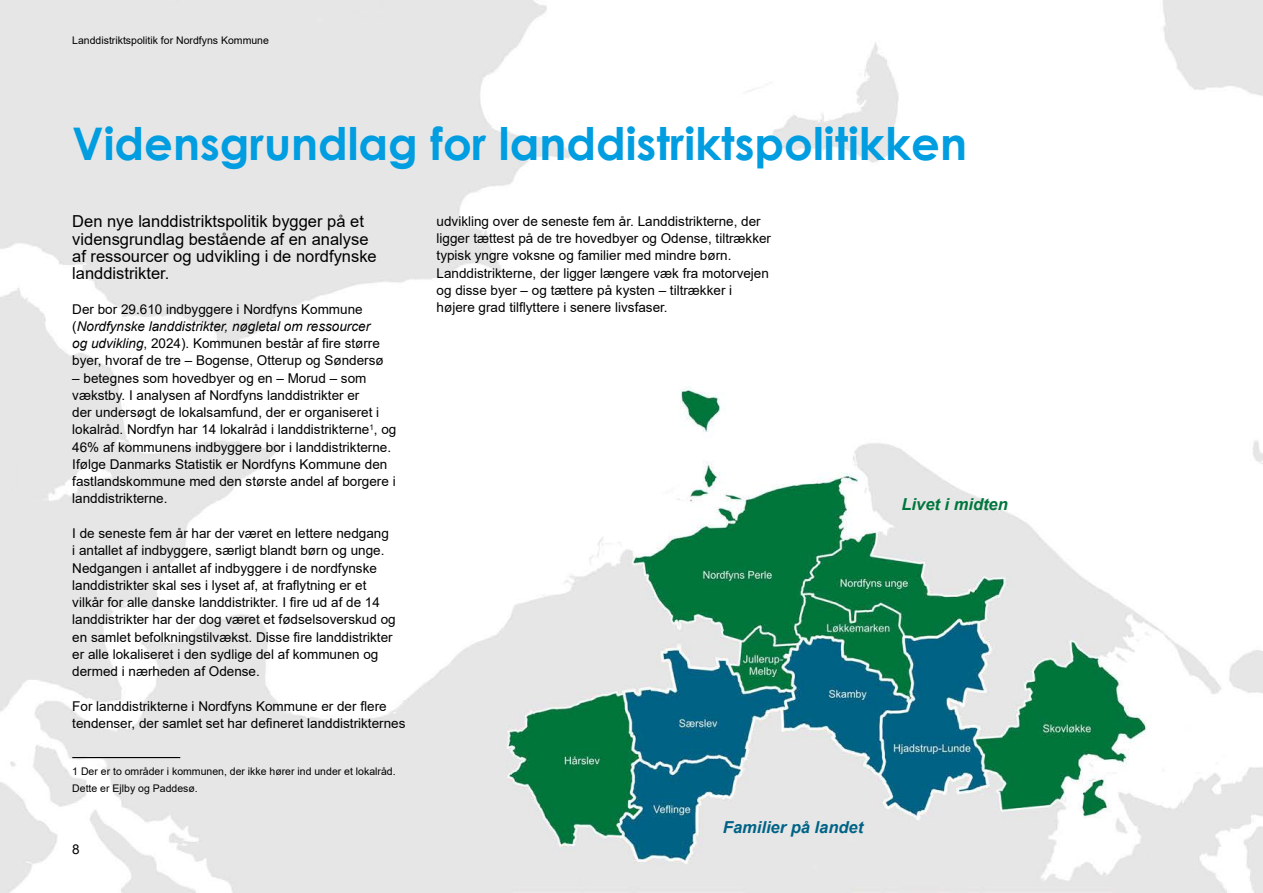
<style>
.page{position:relative;width:1263px;height:893px;background:#fff}
.page>*{position:absolute;margin:0;border:0;box-sizing:border-box;transform-origin:0 0}
.H2_-_Overskrift_1{font:700 45px "Century Gothic";color:#009de1}
.P_-_Manchet{font:16.5px/17.2px "Arial";color:#000}
.t1{font:italic 700 16.5px "Arial";color:#006386}
.t2{font:italic 700 16.5px "Arial";color:#00763d}
.P_-_Brødtekst{font:13.5px/17.2px "Arial";color:#000}
.P_-_fodnote{font:10.5px/17.2px "Arial";color:#000}
.s1{font-style:italic}
</style>
<div class="page">
<img style="left:0;top:0;width:1263px;height:893px">
<hr style="left:72px;top:757px;width:108px;height:1px;background:#000">
<p class="P_-_fodnote" style="left:72px;top:31px;width:198px">Landdistriktspolitik for Nordfyns Kommune</p>
<h2 class="H2_-_Overskrift_1" style="left:72px;top:109px;width:896px">Vidensgrundlag for landdistriktspolitikken</h2>
<p class="P_-_Manchet" style="left:72px;top:213px;width:306px">Den nye landdistriktspolitik bygger på et vidensgrundlag bestående af en analyse af ressourcer og udvikling i de nordfynske landdistrikter.</p>
<p class="P_-_Brødtekst" style="left:72px;top:300px;width:313px">Der bor 29.610 indbyggere i Nordfyns Kommune (<span class="s1">Nordfynske landdistrikter, nøgletal om ressourcer og udvikling</span>, 2024). Kommunen består af fire større byer, hvoraf de tre – Bogense, Otterup og Søndersø</p>
<p class="P_-_Brødtekst" style="left:72px;top:369px;width:326px">– betegnes som hovedbyer og en – Morud – som vækstby. I analysen af Nordfyns landdistrikter er<br>der undersøgt de lokalsamfund, der er organiseret i lokalråd. Nordfyn har 14 lokalråd i landdistrikterne<sup>1</sup>, og 46% af kommunens indbyggere bor i landdistrikterne.<br>Ifølge Danmarks Statistik er Nordfyns Kommune den fastlandskommune med den største andel af borgere i landdistrikterne.</p>
<p class="P_-_Brødtekst" style="left:72px;top:524px;width:325px">I de seneste fem år har der været en lettere nedgang<br>i antallet af indbyggere, særligt blandt børn og unge.<br>Nedgangen i antallet af indbyggere i de nordfynske landdistrikter skal ses i lyset af, at fraflytning er et vilkår for alle danske landdistrikter. I fire ud af de 14 landdistrikter har der dog været et fødselsoverskud og en samlet befolkningstilvækst. Disse fire landdistrikter er alle lokaliseret i den sydlige del af kommunen og dermed i nærheden af Odense.</p>
<p class="P_-_Brødtekst" style="left:72px;top:697px;width:335px">For landdistrikterne i Nordfyns Kommune er der flere tendenser, der samlet set har defineret landdistrikternes</p>
<p class="P_-_fodnote" style="left:72px;top:762px;width:325px">1 Der er to områder i kommunen, der ikke hører ind under et lokalråd.<br>Dette er Ejlby og Paddesø.</p>
<p class="P_-_Brødtekst" style="left:72px;top:841px;width:9px">8</p>
<p class="P_-_Brødtekst" style="left:437px;top:212px;width:336px">udvikling over de seneste fem år. Landdistrikterne, der ligger tættest på de tre hovedbyer og Odense, tiltrækker typisk yngre voksne og familier med mindre børn.<br>Landdistrikterne, der ligger længere væk fra motorvejen og disse byer – og tættere på kysten – tiltrækker i højere grad tilflyttere i senere livsfaser.</p>
<p class="t1" style="left:723px;top:816px;width:142px">Familier på landet</p>
<p class="t2" style="left:901px;top:493px;width:108px">Livet i midten</p>
</div>
